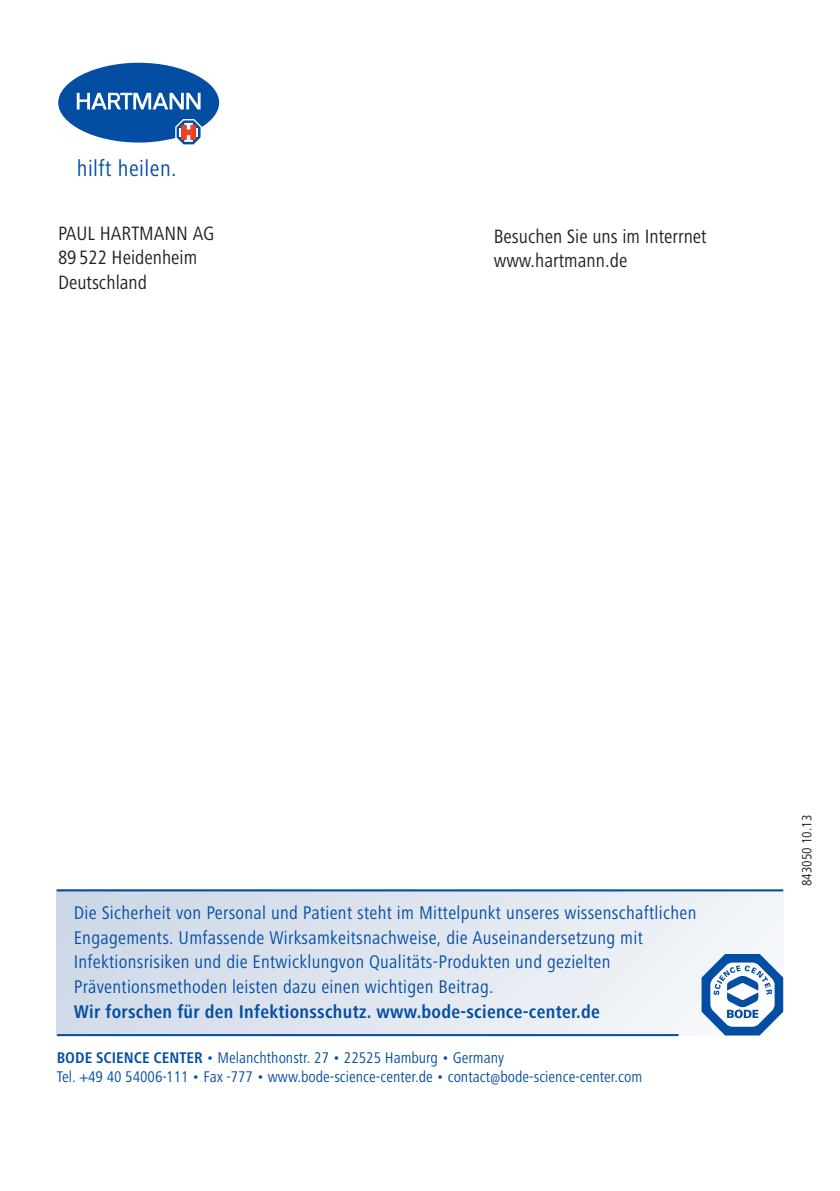
<style>
.page{position:relative;width:840px;height:1191px;background:#fff}
.page>*{position:absolute;margin:0;border:0;box-sizing:border-box;transform-origin:0 0}
.t1{font:23.2px "Hartmann";letter-spacing:.02em;color:#034ea2}
.t2{font:20px/24.4px "Hartmann";color:#231f20}
.t3{font:19px/24.6px "Hartmann";letter-spacing:.015em;color:#034ea2}
.t4{font:700 19px "Hartmann";letter-spacing:.015em;color:#034ea2}
.t5{font:16px/19.2px "Hartmann";color:#034ea2}
.t6{font:14px "Hartmann";color:#231f20}
.s1{font-weight:700}
</style>
<div class="page">
<svg style="left:58px;top:62px;width:162px;height:83px"></svg>
<div style="left:57px;top:889px;width:725px;height:146px;background:linear-gradient(to right,#cdd8e6,#f2f4f8)"></div>
<hr style="left:57px;top:1034px;width:621px;height:2px;background:#034ea2">
<hr style="left:57px;top:889px;width:725px;height:2px;background:#034ea2">
<svg style="left:701px;top:954px;width:81px;height:81px"></svg>
<p class="t1" style="left:77px;top:159px;width:101px">hilft heilen.</p>
<p class="t2" style="left:58px;top:223px;width:158px">PAUL HARTMANN AG<br>89 522 Heidenheim<br>Deutschland</p>
<p class="t2" style="left:493px;top:225px;width:214px">Besuchen Sie uns im Interrnet www.hartmann.de</p>
<p class="t3" style="left:74px;top:902px;width:623px">Die Sicherheit von Personal und Patient steht im Mittelpunkt unseres wissenschaftlichen Engagements. Umfassende Wirksamkeitsnachweise, die Auseinandersetzung mit Infektionsrisiken und die Entwicklungvon Qualitäts-Produkten und gezielten Präventionsmethoden leisten dazu einen wichtigen Beitrag.</p>
<p class="t4" style="left:74px;top:1004px;width:527px">Wir forschen für den Infektionsschutz. www.bode-science-center.de</p>
<p class="t5" style="left:57px;top:1049px;width:586px"><span class="s1">BODE SCIENCE CENTER</span> • Melanchthonstr. 27 • 22525 Hamburg • Germany<br>Tel. +49 40 54006-111 • Fax -777 • www.bode-science-center.de • contact@bode-science-center.com</p>
<p class="t6" style="left:801px;top:886px;width:73px;rotate:-90deg">843050 10.13</p>
</div>
